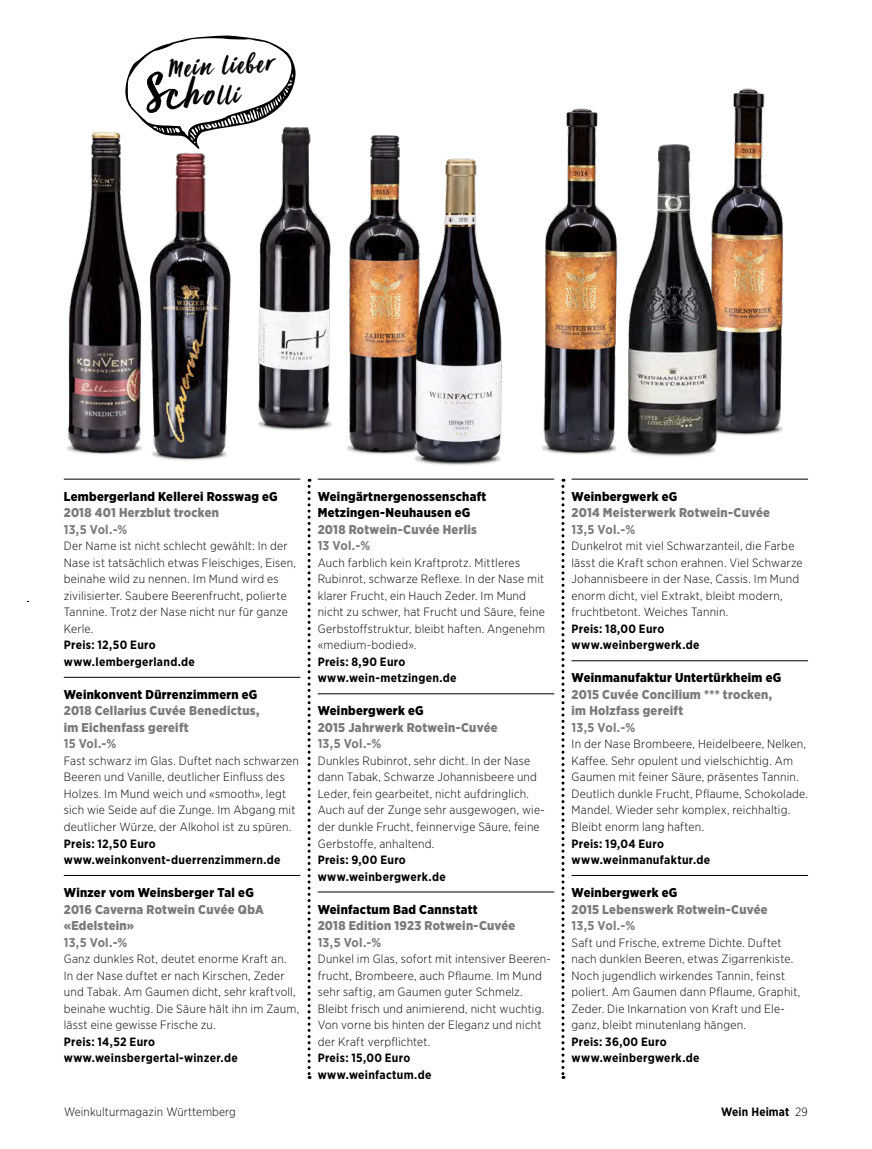
<style>
.page{position:relative;width:872px;height:1149px;background:#fff}
.page>*{position:absolute;margin:0;border:0;box-sizing:border-box;transform-origin:0 0}
.t1{font:30px "Viva Beautiful B";color:#000}
.t2{font:900 12.75px/16.5px "Gotham Narrow";letter-spacing:.02em;color:#7a7b7a}
.t3{font:900 12.75px/16.5px "Gotham Narrow";letter-spacing:.025em;color:#000}
.t4{font:700 12.75px "Gotham Narrow";letter-spacing:.015em;color:#7a7b7a}
.t5{font:300 12px/16.5px "Gotham Narrow";letter-spacing:.02em;color:#000}
.t6{font:700 12px/16.5px "Gotham Narrow";letter-spacing:.025em;color:#000}
.s1{font-size:37.5px}
.s2{font-weight:300}
</style>
<div class="page">
<img style="left:718px;top:88px;width:66px;height:347px">
<svg style="left:307px;top:478px;width:3px;height:600px"></svg>
<svg style="left:561px;top:478px;width:3px;height:600px"></svg>
<img style="left:627px;top:144px;width:91px;height:312px">
<img style="left:67px;top:132px;width:75px;height:323px">
<img style="left:149px;top:152px;width:82px;height:309px">
<img style="left:258px;top:127px;width:74px;height:303px">
<img style="left:347px;top:135px;width:67px;height:320px">
<img style="left:542px;top:108px;width:76px;height:346px">
<img style="left:414px;top:158px;width:88px;height:307px">
<hr style="left:64px;top:478px;width:236px;height:1px;background:#000">
<hr style="left:64px;top:676px;width:236px;height:1px;background:#000">
<hr style="left:64px;top:874px;width:236px;height:1px;background:#000">
<hr style="left:318px;top:478px;width:236px;height:1px;background:#000">
<hr style="left:318px;top:693px;width:236px;height:1px;background:#000">
<hr style="left:318px;top:891px;width:236px;height:1px;background:#000">
<hr style="left:571px;top:478px;width:237px;height:1px;background:#000">
<hr style="left:571px;top:660px;width:237px;height:1px;background:#000">
<hr style="left:571px;top:874px;width:237px;height:1px;background:#000">
<svg style="left:125px;top:35px;width:170px;height:115px"></svg>
<h1 class="t1" style="left:167px;top:49px;width:107px;rotate:-4deg">Mein lieber</h1>
<h1 class="t1" style="left:203px;top:77px;width:37px;rotate:-4deg"><span class="s1">o</span>lli</h1>
<p class="t3" style="left:64px;top:487px;width:215px">Lembergerland Kellerei Rosswag eG</p>
<p class="t2" style="left:64px;top:504px;width:157px">2018 401 Herzblut trocken</p>
<p class="t4" style="left:64px;top:521px;width:65px">13,5 Vol.-%</p>
<p class="t5" style="left:64px;top:537px;width:234px">Der Name ist nicht schlecht gewählt: In der Nase ist tatsächlich etwas Fleischiges, Eisen, beinahe wild zu nennen. Im Mund wird es zivilisierter. Saubere Beerenfrucht, polierte Tannine. Trotz der Nase nicht nur für ganze Kerle.</p>
<p class="t6" style="left:64px;top:636px;width:133px">Preis: 12,50 Euro www.lembergerland.de</p>
<p class="t3" style="left:64px;top:685px;width:195px">Weinkonvent Dürrenzimmern eG</p>
<p class="t2" style="left:64px;top:702px;width:197px">2018 Cellarius Cuvée Benedictus, im Eichenfass gereift</p>
<p class="t4" style="left:64px;top:735px;width:54px">15 Vol.-%</p>
<p class="t5" style="left:64px;top:752px;width:237px">Fast schwarz im Glas. Duftet nach schwarzen Beeren und Vanille, deutlicher Einfluss des Holzes. Im Mund weich und «smooth», legt sich wie Seide auf die Zunge. Im Abgang mit deutlicher Würze, der Alkohol ist zu spüren.</p>
<p class="t6" style="left:64px;top:834px;width:218px">Preis: 12,50 Euro www.weinkonvent-duerrenzimmern.de</p>
<p class="t3" style="left:64px;top:883px;width:191px">Winzer vom Weinsberger Tal eG</p>
<p class="t2" style="left:64px;top:900px;width:201px">2016 Caverna Rotwein Cuvée QbA «Edelstein»</p>
<p class="t4" style="left:64px;top:933px;width:65px">13,5 Vol.-%</p>
<p class="t5" style="left:64px;top:950px;width:237px">Ganz dunkles Rot, deutet enorme Kraft an.<br>In der Nase duftet er nach Kirschen, Zeder und Tabak. Am Gaumen dicht, sehr kraftvoll, beinahe wuchtig. Die Säure hält ihn im Zaum, lässt eine gewisse Frische zu.</p>
<p class="t6" style="left:64px;top:1032px;width:175px">Preis: 14,52 Euro www.weinsbergertal-winzer.de</p>
<p class="t3" style="left:318px;top:487px;width:170px">Weingärtnergenossenschaft<br>Metzingen-Neuhausen eG</p>
<p class="t2" style="left:318px;top:520px;width:161px">2018 Rotwein-Cuvée Herlis</p>
<p class="t4" style="left:318px;top:537px;width:54px">13 Vol.-%</p>
<p class="t5" style="left:318px;top:554px;width:229px">Auch farblich kein Kraftprotz. Mittleres Rubinrot, schwarze Reflexe. In der Nase mit klarer Frucht, ein Hauch Zeder. Im Mund nicht zu schwer, hat Frucht und Säure, feine Gerbstoffstruktur, bleibt haften. Angenehm «medium-bodied».</p>
<p class="t6" style="left:318px;top:653px;width:140px">Preis: 8,90 Euro www.wein-metzingen.de</p>
<p class="t3" style="left:318px;top:702px;width:107px">Weinbergwerk eG</p>
<p class="t2" style="left:318px;top:718px;width:181px">2015 Jahrwerk Rotwein-Cuvée</p>
<p class="t4" style="left:318px;top:735px;width:65px">13,5 Vol.-%</p>
<p class="t5" style="left:318px;top:752px;width:229px">Dunkles Rubinrot, sehr dicht. In der Nase dann Tabak, Schwarze Johannisbeere und Leder, fein gearbeitet, nicht aufdringlich.<br>Auch auf der Zunge sehr ausgewogen, wie&shy;der dunkle Frucht, feinnervige Säure, feine Gerbstoffe, anhaltend.</p>
<p class="t6" style="left:318px;top:851px;width:129px">Preis: 9,00 Euro www.weinbergwerk.de</p>
<p class="t3" style="left:318px;top:900px;width:161px">Weinfactum Bad Cannstatt</p>
<p class="t2" style="left:318px;top:916px;width:199px">2018 Edition 1923 Rotwein-Cuvée</p>
<p class="t4" style="left:318px;top:933px;width:65px">13,5 Vol.-%</p>
<p class="t5" style="left:318px;top:950px;width:235px">Dunkel im Glas, sofort mit intensiver Beeren&shy;frucht, Brombeere, auch Pflaume. Im Mund sehr saftig, am Gaumen guter Schmelz.<br>Bleibt frisch und animierend, nicht wuchtig.<br>Von vorne bis hinten der Eleganz und nicht der Kraft verpflichtet.</p>
<p class="t6" style="left:318px;top:1049px;width:115px">Preis: 15,00 Euro www.weinfactum.de</p>
<p class="t3" style="left:571px;top:487px;width:107px">Weinbergwerk eG</p>
<p class="t2" style="left:571px;top:504px;width:200px">2014 Meisterwerk Rotwein-Cuvée</p>
<p class="t4" style="left:571px;top:521px;width:65px">13,5 Vol.-%</p>
<p class="t5" style="left:571px;top:537px;width:233px">Dunkelrot mit viel Schwarzanteil, die Farbe lässt die Kraft schon erahnen. Viel Schwarze Johannisbeere in der Nase, Cassis. Im Mund enorm dicht, viel Extrakt, bleibt modern, fruchtbetont. Weiches Tannin.</p>
<p class="t6" style="left:571px;top:620px;width:129px">Preis: 18,00 Euro www.weinbergwerk.de</p>
<p class="t3" style="left:571px;top:669px;width:211px">Weinmanufaktur Untertürkheim eG</p>
<p class="t2" style="left:571px;top:685px;width:202px">2015 Cuvée Concilium *** trocken, im Holzfass gereift</p>
<p class="t4" style="left:571px;top:719px;width:65px">13,5 Vol.-%</p>
<p class="t5" style="left:571px;top:735px;width:238px">In der Nase Brombeere, Heidelbeere, Nelken, Kaffee. Sehr opulent und vielschichtig. Am Gaumen mit feiner Säure, präsentes Tannin.<br>Deutlich dunkle Frucht, Pflaume, Schokolade.<br>Mandel. Wieder sehr komplex, reichhaltig.<br>Bleibt enorm lang haften.</p>
<p class="t6" style="left:571px;top:834px;width:140px">Preis: 19,04 Euro www.weinmanufaktur.de</p>
<p class="t3" style="left:571px;top:883px;width:107px">Weinbergwerk eG</p>
<p class="t2" style="left:571px;top:900px;width:198px">2015 Lebenswerk Rotwein-Cuvée</p>
<p class="t4" style="left:571px;top:917px;width:65px">13,5 Vol.-%</p>
<p class="t5" style="left:571px;top:933px;width:230px">Saft und Frische, extreme Dichte. Duftet nach dunklen Beeren, etwas Zigarrenkiste.<br>Noch jugendlich wirkendes Tannin, feinst poliert. Am Gaumen dann Pflaume, Graphit, Zeder. Die Inkarnation von Kraft und Ele&shy;ganz, bleibt minutenlang hängen.</p>
<p class="t6" style="left:571px;top:1032px;width:129px">Preis: 36,00 Euro www.weinbergwerk.de</p>
<p class="t5" style="left:64px;top:1102px;width:173px">Weinkulturmagazin Württemberg</p>
<p class="t6" style="left:721px;top:1103px;width:88px">Wein Heimat <span class="s2">29</span></p>
</div>
